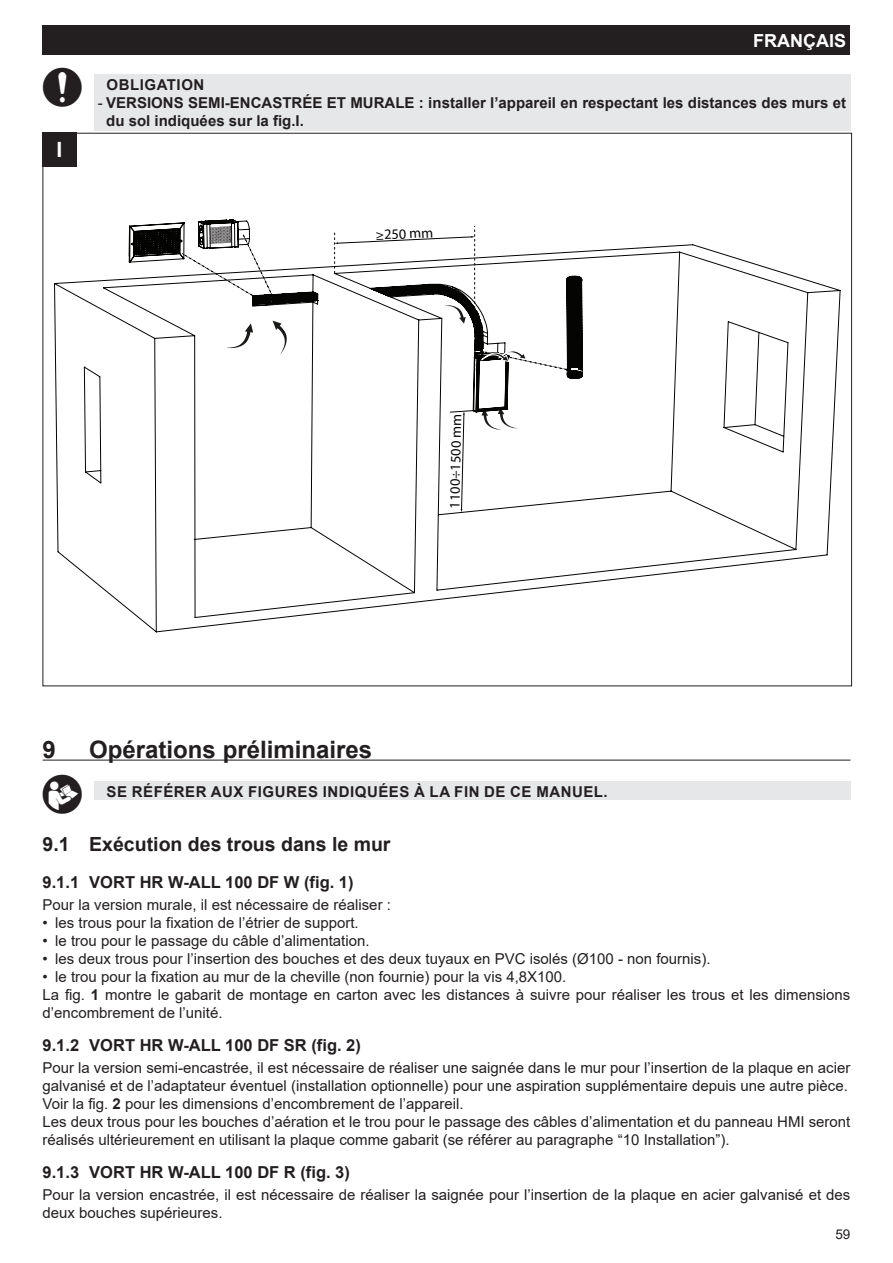
<style>
.page{position:relative;width:893px;height:1263px;background:#fff}
.page>*{position:absolute;margin:0;border:0;box-sizing:border-box;transform-origin:0 0}
.t1{font:39px "VORTICE Simboli";color:#231f20}
.t2{font:700 24px "Arial";color:#231f20}
.t3{font:700 21px "Arial";color:#fff}
.t4{font:700 19.5px "Arial";color:#231f20}
.t5{font:700 18px "Arial";color:#fff}
.t6{font:700 16.5px "Arial";color:#231f20}
.Testo{font:15px/18px "Arial";color:#231f20}
.t7{font:700 15px/18px "Arial";color:#231f20}
.t8{font:700 15px "Arial";letter-spacing:.035em;color:#231f20}
.t9{font:14.4px "Myriad Pro";color:#040503}
.t10{font:13.5px "Arial";color:#231f20}
.s1{font-weight:400}
.s2{font-weight:700}
</style>
<div class="page">
<div style="left:94px;top:74px;width:756px;height:19px;background:#e6e7e9"></div>
<div style="left:94px;top:92px;width:756px;height:39px;background:#e6e7e9"></div>
<hr style="left:43px;top:760px;width:807px;height:1px;background:#231f20">
<div style="left:94px;top:782px;width:756px;height:18px;background:#e6e7e9"></div>
<svg style="left:129px;top:219px;width:121px;height:25px"></svg>
<svg style="left:54px;top:244px;width:786px;height:388px"></svg>
<svg style="left:334px;top:226px;width:240px;height:145px"></svg>
<svg style="left:461px;top:411px;width:4px;height:101px"></svg>
<div style="left:43px;top:133px;width:34px;height:34px;background:#231f20"></div>
<div style="left:43px;top:26px;width:807px;height:29px;background:#231f20"></div>
<p class="t5" style="left:753px;top:28px;width:94px">FRANÇAIS</p>
<p class="t1" style="left:43px;top:68px;width:41px">o</p>
<p class="t8" style="left:107px;top:74px;width:99px">OBLIGATION</p>
<p class="t7" style="left:106px;top:93px;width:741px;text-indent:-9px"><span class="s1">-</span> VERSIONS SEMI-ENCASTRÉE ET MURALE : installer l’appareil en respectant les distances des murs et du sol indiquées sur la fig.I.</p>
<p class="t3" style="left:57px;top:134px;width:7px">I</p>
<p class="t9" style="left:375px;top:226px;width:59px;rotate:-3deg">≥250 mm</p>
<p class="t9" style="left:446px;top:508px;width:96px;rotate:-89deg">1100÷1500 mm</p>
<p class="t2" style="left:43px;top:732px;width:15px">9</p>
<p class="t2" style="left:89px;top:732px;width:284px">Opérations préliminaires</p>
<p class="t1" style="left:43px;top:775px;width:41px">i</p>
<p class="t8" style="left:107px;top:781px;width:502px">SE RÉFÉRER AUX FIGURES INDIQUÉES À LA FIN DE CE MANUEL.</p>
<p class="t4" style="left:43px;top:830px;width:350px">9.1 Exécution des trous dans le mur</p>
<p class="t6" style="left:43px;top:870px;width:313px">9.1.1 VORT HR W-ALL 100 DF W (fig. 1)</p>
<p class="Testo" style="left:43px;top:896px;width:350px">Pour la version murale, il est nécessaire de réaliser :</p>
<p class="Testo" style="left:43px;top:914px;width:318px">• les trous pour la fixation de l’étrier de support.</p>
<p class="Testo" style="left:43px;top:932px;width:329px">• le trou pour le passage du câble d’alimentation.</p>
<p class="Testo" style="left:43px;top:950px;width:670px">• les deux trous pour l’insertion des bouches et des deux tuyaux en PVC isolés (Ø100 - non fournis).</p>
<p class="Testo" style="left:43px;top:968px;width:525px">• le trou pour la fixation au mur de la cheville (non fournie) pour la vis 4,8X100.</p>
<p class="Testo" style="left:43px;top:986px;width:809px">La fig. <span class="s2">1</span> montre le gabarit de montage en carton avec les distances à suivre pour réaliser les trous et les dimensions d’encombrement de l’unité.</p>
<p class="t6" style="left:43px;top:1033px;width:320px">9.1.2 VORT HR W-ALL 100 DF SR (fig. 2)</p>
<p class="Testo" style="left:43px;top:1058px;width:809px">Pour la version semi-encastrée, il est nécessaire de réaliser une saignée dans le mur pour l’insertion de la plaque en acier galvanisé et de l’adaptateur éventuel (installation optionnelle) pour une aspiration supplémentaire depuis une autre pièce.</p>
<p class="Testo" style="left:43px;top:1094px;width:423px">Voir la fig. <span class="s2">2</span> pour les dimensions d’encombrement de l’appareil.</p>
<p class="Testo" style="left:43px;top:1112px;width:809px">Les deux trous pour les bouches d’aération et le trou pour le passage des câbles d’alimentation et du panneau HMI seront réalisés ultérieurement en utilisant la plaque comme gabarit (se référer au paragraphe “10 Installation”).</p>
<p class="t6" style="left:43px;top:1160px;width:309px">9.1.3 VORT HR W-ALL 100 DF R (fig. 3)</p>
<p class="Testo" style="left:43px;top:1185px;width:809px">Pour la version encastrée, il est nécessaire de réaliser la saignée pour l’insertion de la plaque en acier galvanisé et des deux bouches supérieures.</p>
<p class="t10" style="left:835px;top:1225px;width:17px">59</p>
</div>
